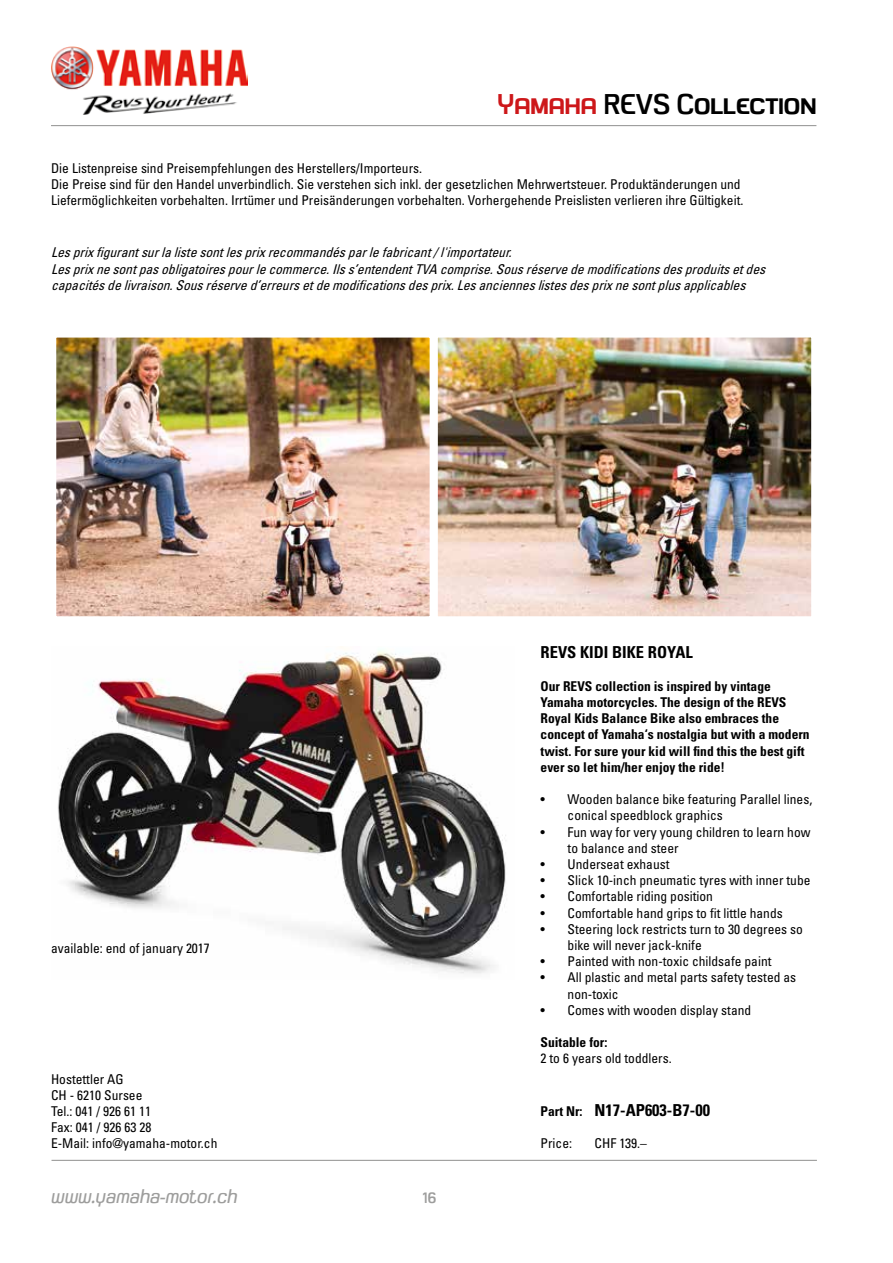
<style>
.page{position:relative;width:893px;height:1263px;background:#fff}
.page>*{position:absolute;margin:0;border:0;box-sizing:border-box;transform-origin:0 0}
.t1{font:28.5px "GFT Yamaha Motor";color:#000}
.t2{font:italic 300 18px "GFT Yamaha Motor";color:#9d9d9c}
.t3{font:700 condensed 16.5px "Univers LT Std";color:#000}
.t4{font:15px "GFT Yamaha Motor";color:#9d9d9c}
.t5{font:condensed 13.5px/16.2px "Univers LT Std";color:#000}
.t6{font:italic condensed 13.5px/16.2px "Univers LT Std";color:#000}
.t7{font:700 condensed 13.5px/16.2px "Univers LT Std";color:#000}
.s1{color:#cd171a}
.s2{font-size:13.5px}
</style>
<div class="page">
<img style="left:51px;top:47px;width:197px;height:68px">
<hr style="left:51px;top:125px;width:765px;height:1px;background:#9d9d9c">
<hr style="left:52px;top:1160px;width:765px;height:1px;background:#9d9d9c">
<img style="left:57px;top:338px;width:372px;height:277px">
<div style="left:51px;top:332px;width:384px;height:289px;border:5px solid #fff"></div>
<img style="left:439px;top:338px;width:371px;height:277px">
<div style="left:433px;top:332px;width:383px;height:289px;border:5px solid #fff"></div>
<img style="left:58px;top:651px;width:448px;height:323px">
<h1 class="t1" style="left:498px;top:85px;width:320px"><span class="s1">Yamaha</span> REVS Collection</h1>
<p class="t5" style="left:51px;top:160px;width:694px">Die Listenpreise sind Preisempfehlungen des Herstellers/Importeurs.<br>Die Preise sind für den Handel unverbindlich. Sie verstehen sich inkl. der gesetzlichen Mehrwertsteuer. Produktänderungen und<br>Liefermöglichkeiten vorbehalten. Irrtümer und Preisänderungen vorbehalten. Vorhergehende Preislisten verlieren ihre Gültigkeit.</p>
<p class="t6" style="left:51px;top:244px;width:720px">Lesprixfigurantsurlalistesontlesprixrecommandésparlefabricant/l'importateur.<br>Lesprixnesontpasobligatoirespourlecommerce.Ilss’entendentTVAcomprise.Sousréservedemodificationsdesproduitsetdes capacitésdelivraison.Sousréserved’erreursetdemodificationsdesprix.Lesancienneslistesdesprixnesontplusapplicables</p>
<p class="t5" style="left:51px;top:940px;width:160px">available: end of january 2017</p>
<p class="t5" style="left:51px;top:1070px;width:168px">Hostettler AG<br>CH - 6210 Sursee<br>Tel.: 041 / 926 61 11<br>Fax: 041 / 926 63 28<br>E-Mail: info@yamaha-motor.ch</p>
<h2 class="t2" style="left:52px;top:1186px;width:187px">www.yamaha-motor.ch</h2>
<p class="t4" style="left:423px;top:1188px;width:15px">16</p>
<p class="t3" style="left:541px;top:642px;width:154px">REVS KIDI BIKE ROYAL</p>
<p class="t7" style="left:541px;top:678px;width:271px">Our REVS collection is inspired by vintage Yamaha motorcycles. The design of the REVS Royal Kids Balance Bike also embraces the concept of Yamaha‘s nostalgia but with a modern twist. For sure your kid will find this the best gift ever so let him/her enjoy the ride!</p>
<p class="t5" style="left:568px;top:791px;width:246px;text-indent:-27px">• Wooden balance bike featuring Parallel lines, conical speedblock graphics</p>
<p class="t5" style="left:568px;top:823px;width:244px;text-indent:-27px">• Fun way for very young children to learn how to balance and steer</p>
<p class="t5" style="left:541px;top:856px;width:130px">• Underseat exhaust</p>
<p class="t5" style="left:541px;top:872px;width:271px">• Slick 10-inch pneumatic tyres with inner tube</p>
<p class="t5" style="left:541px;top:888px;width:174px">• Comfortable riding position</p>
<p class="t5" style="left:541px;top:904px;width:244px">• Comfortable hand grips to fit little hands</p>
<p class="t5" style="left:568px;top:921px;width:237px;text-indent:-27px">• Steering lock restricts turn to 30 degrees so bike will never jack-knife</p>
<p class="t5" style="left:541px;top:953px;width:232px">• Painted with non-toxic childsafe paint</p>
<p class="t5" style="left:568px;top:969px;width:230px;text-indent:-27px">• All plastic and metal parts safety tested as non-toxic</p>
<p class="t5" style="left:541px;top:1002px;width:212px">• Comes with wooden display stand</p>
<p class="t7" style="left:541px;top:1034px;width:68px">Suitable for:</p>
<p class="t5" style="left:541px;top:1050px;width:133px">2 to 6 years old toddlers.</p>
<p class="t3" style="left:541px;top:1099px;width:171px"><span class="s2">Part Nr:</span> N17-AP603-B7-00</p>
<p class="t5" style="left:541px;top:1135px;width:33px">Price:</p>
<p class="t5" style="left:595px;top:1135px;width:54px">CHF 139.–</p>
</div>
